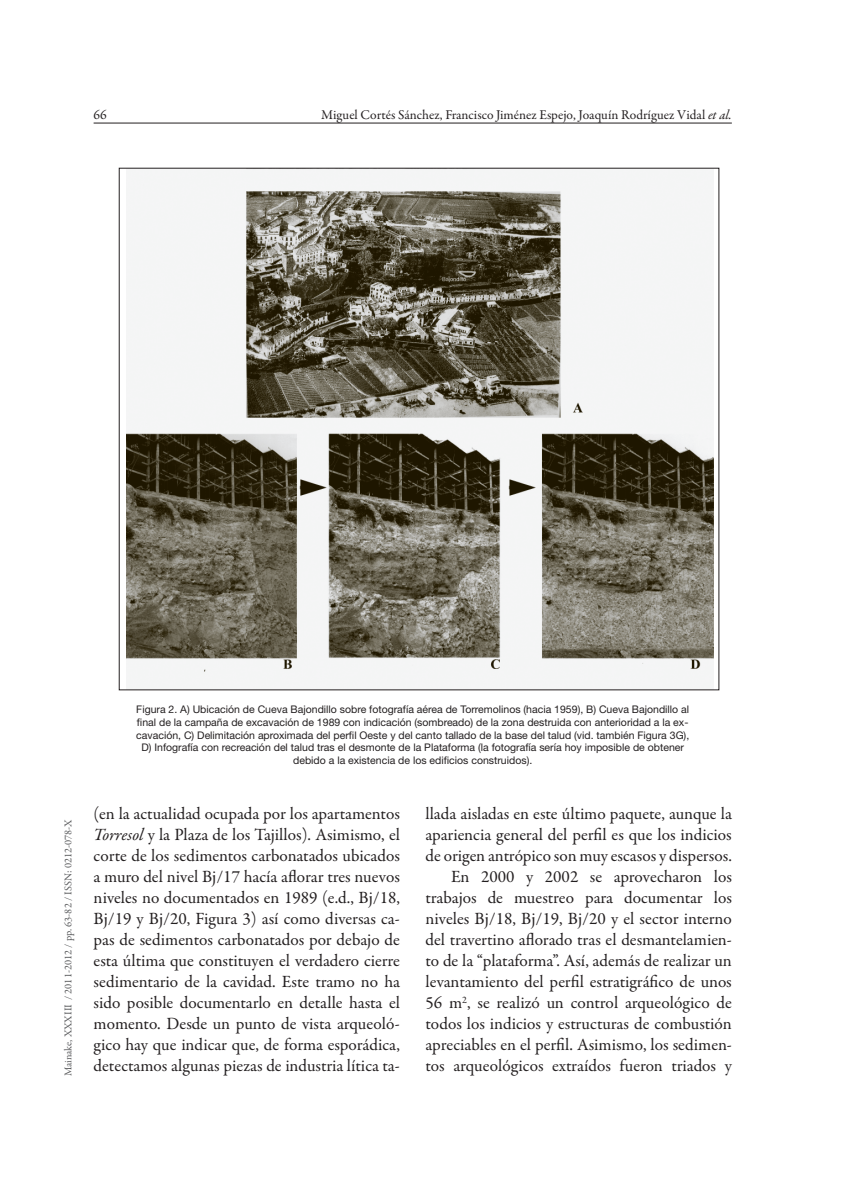
<style>
.page{position:relative;width:851px;height:1191px;background:#fff}
.page>*{position:absolute;margin:0;border:0;box-sizing:border-box;transform-origin:0 0}
.t1{font:17.25px/21px "Garamond Premr Pro";color:#231f20;text-align:justify}
.t2{font:13.5px "Garamond Premr Pro";color:#231f20}
.t3{font:10.5px/12.6px "Helvetica Neue LT Std";color:#231f20;text-align:center}
.t4{font:10.5px "Garamond Premr Pro";color:#57585a}
.s1{font-style:italic}
</style>
<div class="page">
<hr style="left:94px;top:123px;width:637px;height:1px;background:#231f20">
<img style="left:126px;top:170px;width:587px;height:518px">
<p class="t2" style="left:94px;top:106px;width:15px">66</p>
<p class="t2" style="left:321px;top:106px;width:412px">Miguel Cortés Sánchez, Francisco Jiménez Espejo, Joaquín Rodríguez Vidal <span class="s1">et al.</span></p>
<p class="t4" style="left:62px;top:1076px;width:258px;rotate:-90deg">Mainake, XXXIII / 2011-2012 / pp. 63-82 / ISSN: 0212-078-X</p>
<p class="t3" style="left:136px;top:703px;width:554px">Figura 2. A) Ubicación de Cueva Bajondillo sobre fotografía aérea de Torremolinos (hacia 1959), B) Cueva Bajondillo al final de la campaña de excavación de 1989 con indicación (sombreado) de la zona destruida con anterioridad a la ex&shy;cavación, C) Delimitación aproximada del perfil Oeste y del canto tallado de la base del talud (vid. también Figura 3G), D) Infografía con recreación del talud tras el desmonte de la Plataforma (la fotografía sería hoy imposible de obtener debido a la existencia de los edificios construidos).</p>
<p class="t1" style="left:94px;top:803px;width:308px">(en la actualidad ocupada por los apartamentos <span class="s1">Torresol</span> y la Plaza de los Tajillos). Asimismo, el corte de los sedimentos carbonatados ubicados a muro del nivel Bj/17 hacía aflorar tres nuevos niveles no documentados en 1989 (e.d., Bj/18, Bj/19 y Bj/20, Figura 3) así como diversas ca&shy;pas de sedimentos carbonatados por debajo de esta última que constituyen el verdadero cierre sedimentario de la cavidad. Este tramo no ha sido posible documentarlo en detalle hasta el momento. Desde un punto de vista arqueoló&shy;gico hay que indicar que, de forma esporádica, detectamos algunas piezas de industria lítica ta-</p>
<p class="t1" style="left:425px;top:803px;width:308px;text-align:right">llada aisladas en este último paquete, aunque la apariencia general del perfil es que los indicios de origen antrópico son muy escasos y dispersos.<br>En 2000 y 2002 se aprovecharon los trabajos de muestreo para documentar los niveles Bj/18, Bj/19, Bj/20 y el sector interno del travertino aflorado tras el desmantelamien&shy;to de la “plataforma”. Así, además de realizar un levantamiento del perfil estratigráfico de unos 56 m<sup>2</sup>, se realizó un control arqueológico de todos los indicios y estructuras de combustión apreciables en el perfil. Asimismo, los sedimen&shy;tos arqueológicos extraídos fueron triados y</p>
</div>
